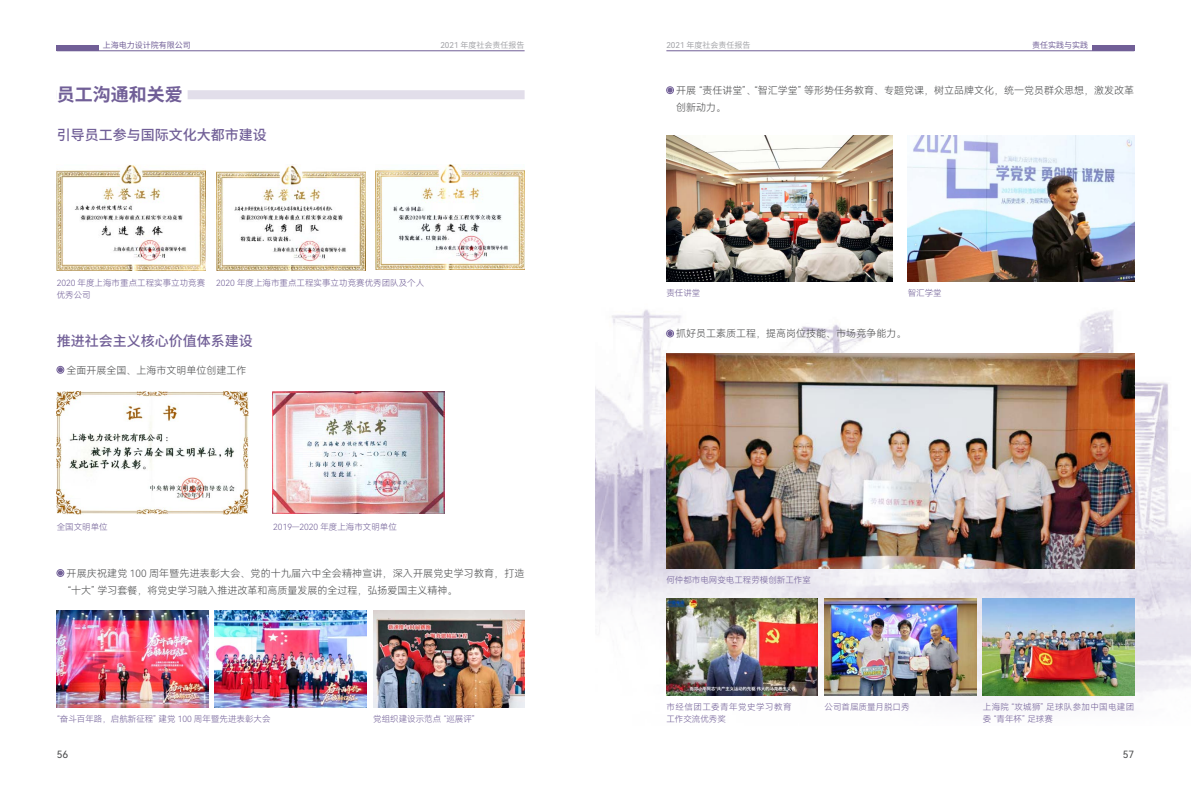
<style>
.page{position:relative;width:1191px;height:808px;background:#fff}
.page>*{position:absolute;margin:0;border:0;box-sizing:border-box;transform-origin:0 0}
.三级标题{font:700 18px "Source Han Sans CN";color:#715f97}
.四级{font:500 14px "Source Han Sans CN";color:#715f97}
.正文{font:10px/17px "Harmony OS Sans SC Light";color:#4b4c4d}
.t1{font:10px "Harmony OS Sans SC";color:#4b4c4d}
.图题{font:8.5px/12px "Harmony OS Sans SC Light";color:#715f97}
.图题-2{font:8.5px/12px "Harmony OS Sans SC Light";letter-spacing:.055em;color:#715f97}
.图题-3{font:8.5px "Harmony OS Sans SC Light";letter-spacing:.04em;color:#715f97}
.t2{font:8px "Source Han Sans CN";color:#a3a4a8}
.t3{font:8px "Source Han Sans CN";color:#715f97}
.s1{font-family:"Harmony OS Sans SC"}
</style>
<div class="page">
<img style="left:595px;top:135px;width:596px;height:568px">
<div style="left:1091px;top:45px;width:43px;height:6px;background:#715f97"></div>
<div style="left:57px;top:45px;width:42px;height:6px;background:#715f97"></div>
<hr style="left:666px;top:51px;width:468px;height:1px;background:#715f97">
<hr style="left:57px;top:51px;width:467px;height:1px;background:#715f97">
<div style="left:57px;top:90px;width:467px;height:9px;background:#e2deea"></div>
<div style="left:57px;top:89px;width:131px;height:11px;background:#fff"></div>
<img style="left:57px;top:165px;width:149px;height:105px">
<img style="left:216px;top:164px;width:149px;height:106px">
<img style="left:57px;top:391px;width:192px;height:123px">
<img style="left:376px;top:165px;width:148px;height:104px">
<img style="left:272px;top:391px;width:172px;height:123px">
<div style="left:57px;top:366px;width:7px;height:7px;border:1px solid #715f97;border-radius:50%"></div>
<svg style="left:58px;top:367px;width:5px;height:5px"></svg>
<img style="left:57px;top:610px;width:151px;height:97px">
<img style="left:666px;top:136px;width:227px;height:146px">
<img style="left:666px;top:354px;width:468px;height:214px">
<img style="left:824px;top:598px;width:152px;height:97px">
<img style="left:215px;top:610px;width:151px;height:97px">
<img style="left:907px;top:136px;width:227px;height:146px">
<img style="left:666px;top:598px;width:151px;height:97px">
<img style="left:983px;top:598px;width:151px;height:97px">
<img style="left:373px;top:610px;width:151px;height:97px">
<div style="left:57px;top:569px;width:7px;height:8px;border:1px solid #715f97;border-radius:50%"></div>
<svg style="left:58px;top:570px;width:5px;height:5px"></svg>
<div style="left:666px;top:86px;width:8px;height:8px;border:1px solid #715f97;border-radius:50%"></div>
<svg style="left:667px;top:88px;width:5px;height:5px"></svg>
<div style="left:666px;top:330px;width:8px;height:7px;border:1px solid #715f97;border-radius:50%"></div>
<svg style="left:667px;top:331px;width:5px;height:5px"></svg>
<p class="t3" style="left:103px;top:40px;width:89px">上海电力设计院有限公司</p>
<p class="t2" style="left:440px;top:40px;width:86px"><span class="s1">2021</span> 年度社会责任报告</p>
<p class="t2" style="left:666px;top:40px;width:86px"><span class="s1">2021</span> 年度社会责任报告</p>
<p class="t3" style="left:1032px;top:40px;width:57px">责任实践与实践</p>
<p class="三级标题" style="left:57px;top:85px;width:127px">员工沟通和关爱</p>
<p class="四级" style="left:57px;top:127px;width:212px">引导员工参与国际文化大都市建设</p>
<p class="图题" style="left:57px;top:277px;width:150px">2020 年度上海市重点工程实事立功竞赛优秀公司</p>
<p class="图题" style="left:216px;top:277px;width:209px">2020 年度上海市重点工程实事立功竞赛优秀团队及个人</p>
<p class="四级" style="left:57px;top:333px;width:197px">推进社会主义核心价值体系建设</p>
<p class="正文" style="left:67px;top:361px;width:181px">全面开展全国、上海市文明单位创建工作</p>
<p class="图题" style="left:57px;top:520px;width:52px">全国文明单位</p>
<p class="图题" style="left:273px;top:520px;width:125px">2019—2020 年度上海市文明单位</p>
<p class="正文" style="left:67px;top:564px;width:459px">开展庆祝建党 100 周年暨先进表彰大会、党的十九届六中全会精神宣讲，深入开展党史学习教育，打造“十大” 学习套餐，将党史学习融入推进改革和高质量发展的全过程，弘扬爱国主义精神。</p>
<p class="正文" style="left:676px;top:82px;width:459px">开展 “责任讲堂”、“智汇学堂” 等形势任务教育、专题党课，树立品牌文化，统一党员群众思想，激发改革创新动力。</p>
<p class="图题" style="left:666px;top:287px;width:35px">责任讲堂</p>
<p class="图题" style="left:907px;top:287px;width:35px">智汇学堂</p>
<p class="正文" style="left:676px;top:325px;width:231px">抓好员工素质工程，提高岗位技能、市场竞争能力。</p>
<p class="图题" style="left:666px;top:574px;width:146px">何仲都市电网变电工程劳模创新工作室</p>
<p class="图题" style="left:57px;top:713px;width:215px">“奋斗百年路，启航新征程” 建党 100 周年暨先进表彰大会</p>
<p class="图题-2" style="left:666px;top:701px;width:127px">市经信团工委青年党史学习教育工作交流优秀奖</p>
<p class="图题-3" style="left:983px;top:701px;width:153px">上海院 “攻城狮” 足球队参加中国电建团</p>
<p class="图题" style="left:824px;top:701px;width:86px">公司首届质量月脱口秀</p>
<p class="图题" style="left:373px;top:713px;width:103px">党组织建设示范点 “巡展评”</p>
<p class="图题" style="left:983px;top:713px;width:72px">委 “青年杯” 足球赛</p>
<p class="t1" style="left:57px;top:747px;width:13px">56</p>
<p class="t1" style="left:1122px;top:747px;width:13px">57</p>
</div>
